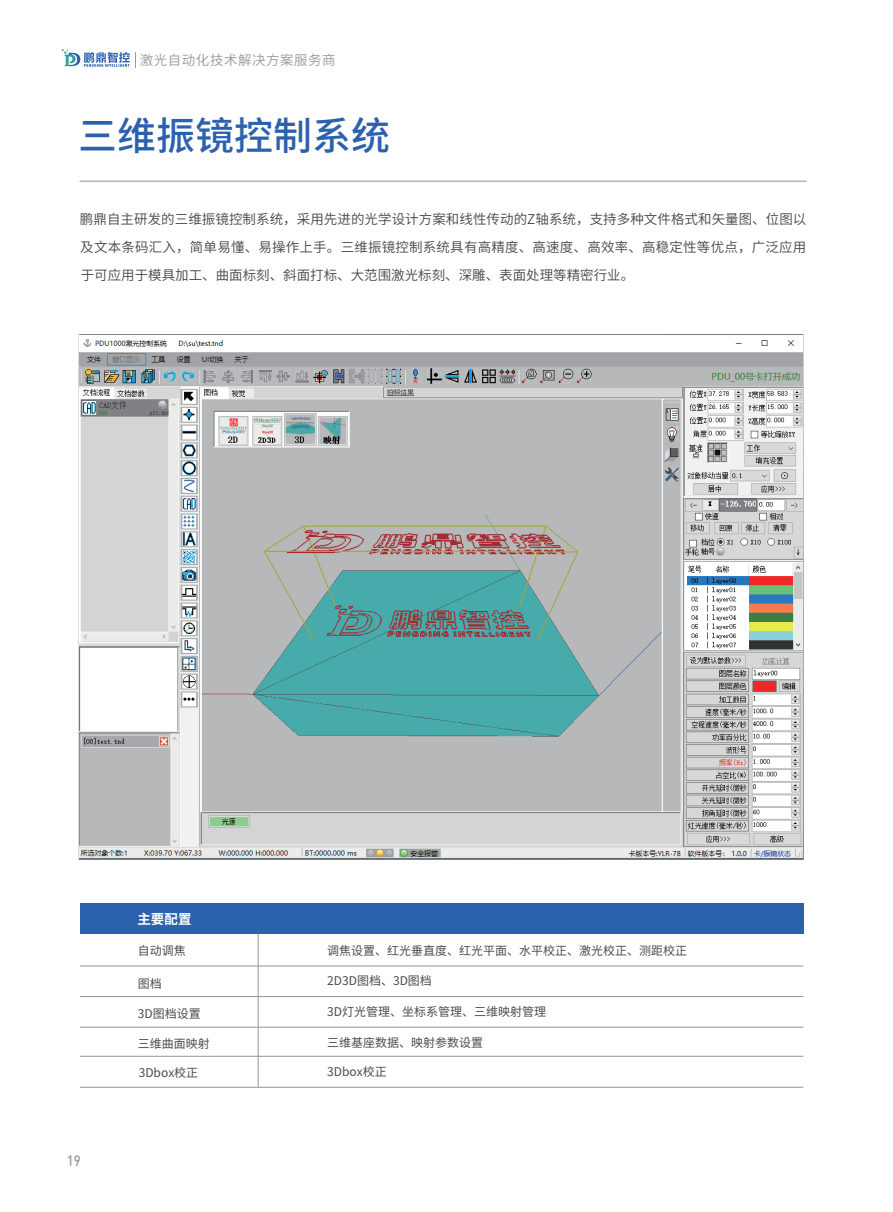
<style>
.page{position:relative;width:893px;height:1212px;background:#fff}
.page>*{position:absolute;margin:0;border:0;box-sizing:border-box;transform-origin:0 0}
.t1{font:500 39px "Source Han Sans SC";color:#2c61ae}
.t2{font:500 14.85px "DIN";color:#97999c;scale:.88 1}
.t3{font:13.5px/27.6px "Source Han Sans SC";color:#454647;text-align:justify}
.t4{font:13.5px "Source Han Sans SC";letter-spacing:.04em;color:#97999c}
.t5{font:700 13.5px "Source Han Sans SC";color:#fff}
.t6{font:12px "Source Han Sans SC";color:#4b4c4d}
</style>
<div class="page">
<svg style="left:62px;top:49px;width:74px;height:18px"></svg>
<hr style="left:80px;top:181px;width:727px;height:1px;background:#939598">
<div style="left:80px;top:903px;width:723px;height:31px;background:#2c61ae"></div>
<hr style="left:80px;top:966px;width:723px;height:1px;background:#939598">
<hr style="left:258px;top:934px;width:1px;height:153px;background:#939598">
<hr style="left:80px;top:996px;width:723px;height:1px;background:#939598">
<hr style="left:80px;top:1027px;width:723px;height:1px;background:#939598">
<hr style="left:80px;top:1056px;width:723px;height:1px;background:#939598">
<hr style="left:80px;top:1087px;width:723px;height:1px;background:#939598">
<hr style="left:79px;top:334px;width:724px;height:1px;background:#76787b">
<hr style="left:79px;top:335px;width:1px;height:524px;background:#76787b">
<svg style="left:802px;top:334px;width:2px;height:526px"></svg>
<img style="left:80px;top:339px;width:722px;height:519px">
<hr style="left:79px;top:859px;width:724px;height:1px;background:#76787b">
<p class="t4" style="left:140px;top:52px;width:198px">激光自动化技术解决方案服务商</p>
<h1 class="t1" style="left:78px;top:114px;width:313px">三维振镜控制系统</h1>
<p class="t3" style="left:80px;top:206px;width:728px">鹏鼎自主研发的三维振镜控制系统，采用先进的光学设计方案和线性传动的Z轴系统，支持多种文件格式和矢量图、位图以及文本条码汇入，简单易懂、易操作上手。三维振镜控制系统具有高精度、高速度、高效率、高稳定性等优点，广泛应用于可应用于模具加工、曲面标刻、斜面打标、大范围激光标刻、深雕、表面处理等精密行业。</p>
<p class="t5" style="left:137px;top:911px;width:56px">主要配置</p>
<p class="t6" style="left:138px;top:944px;width:49px">自动调焦</p>
<p class="t6" style="left:138px;top:977px;width:25px">图档</p>
<p class="t6" style="left:138px;top:1007px;width:64px">3D图档设置</p>
<p class="t6" style="left:138px;top:1036px;width:74px">三维曲面映射</p>
<p class="t6" style="left:327px;top:944px;width:361px">调焦设置、红光垂直度、红光平面、水平校正、激光校正、测距校正</p>
<p class="t6" style="left:327px;top:974px;width:106px">2D3D图档、3D图档</p>
<p class="t6" style="left:327px;top:1005px;width:220px">3D灯光管理、坐标系管理、三维映射管理</p>
<p class="t6" style="left:327px;top:1035px;width:157px">三维基座数据、映射参数设置</p>
<p class="t2" style="left:67px;top:1151px;width:17px">19</p>
<p class="t6" style="left:139px;top:1066px;width:61px">3Dbox校正</p>
<p class="t6" style="left:327px;top:1064px;width:61px">3Dbox校正</p>
</div>
